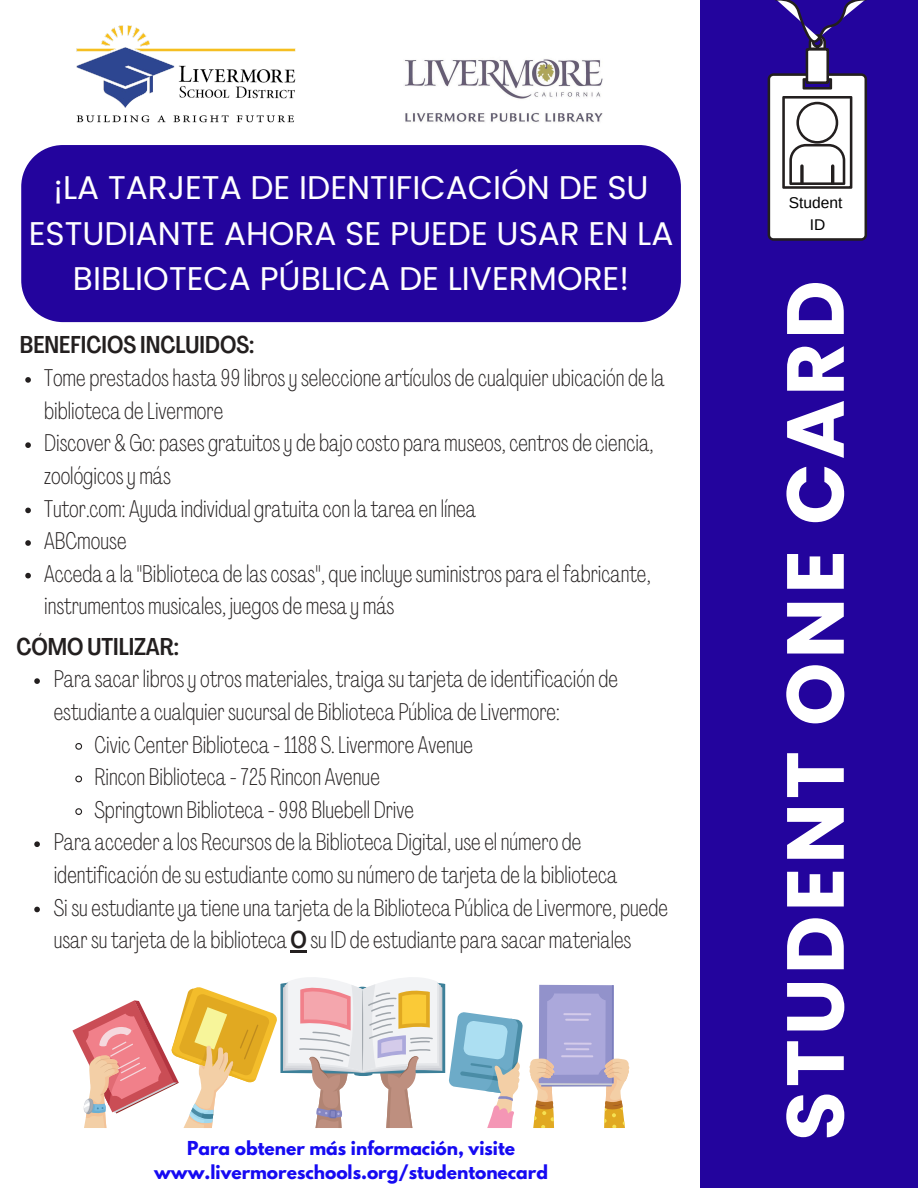
<style>
.page{position:relative;width:918px;height:1188px;background:#fff}
.page>*{position:absolute;margin:0;border:0;box-sizing:border-box;transform-origin:0 0}
.t1{font:700 80.85px "Poppins";letter-spacing:.05em;color:#fff}
.t2{font:32.7px/45.6px "Poppins";color:#fff;text-align:center}
.t3{font:100 24px/32.7px "Agrandir Tight";color:#231f1f}
.t4{font:500 24px "Agrandir Tight";color:#231f1f}
.t5{font:700 17.1px/23.7px "League Spartan";color:#160af2;text-align:center}
.t6{font:15.6px "Arimo";color:#000}
.s1{font-weight:500}
</style>
<div class="page">
<img style="left:404px;top:59px;width:199px;height:63px">
<img style="left:76px;top:25px;width:220px;height:98px">
<div style="left:21px;top:145px;width:660px;height:177px;background:#23049d"></div>
<div style="left:700px;top:0;width:218px;height:1188px;background:#23049d"></div>
<svg style="left:768px;top:0;width:99px;height:241px"></svg>
<svg style="left:529px;top:985px;width:100px;height:143px"></svg>
<svg style="left:72px;top:977px;width:451px;height:151px"></svg>
<svg style="left:34px;top:678px;width:6px;height:6px"></svg>
<svg style="left:75px;top:743px;width:8px;height:7px"></svg>
<svg style="left:75px;top:775px;width:8px;height:8px"></svg>
<svg style="left:75px;top:808px;width:8px;height:7px"></svg>
<svg style="left:34px;top:841px;width:6px;height:6px"></svg>
<svg style="left:34px;top:907px;width:6px;height:5px"></svg>
<svg style="left:291px;top:951px;width:16px;height:2px"></svg>
<svg style="left:25px;top:377px;width:6px;height:6px"></svg>
<svg style="left:25px;top:442px;width:6px;height:6px"></svg>
<svg style="left:25px;top:508px;width:6px;height:5px"></svg>
<svg style="left:25px;top:540px;width:6px;height:6px"></svg>
<svg style="left:25px;top:573px;width:6px;height:5px"></svg>
<p class="t2" style="left:29px;top:165px;width:646px">¡LA TARJETA DE IDENTIFICACIÓN DE SU<br>ESTUDIANTE AHORA SE PUEDE USAR EN LA<br>BIBLIOTECA PÚBLICA DE LIVERMORE!</p>
<p class="t4" style="left:20px;top:335px;width:236px">BENEFICIOS INCLUIDOS:</p>
<h3 class="t3" style="left:44px;top:364px;width:622px">Tome prestadoshasta 99 librosyseleccione artículos de cualquierubicación de la biblioteca de Livermore</h3>
<p class="t3" style="left:44px;top:429px;width:611px">Discover &amp; Go: pases gratuitosy de bajo costo para museos,centros de ciencia, zoológicosy más</p>
<p class="t3" style="left:44px;top:494px;width:433px">Tutor.com: Ayuda individual gratuita conla tarea enlínea</p>
<p class="t3" style="left:44px;top:527px;width:84px">ABCmouse</p>
<p class="t3" style="left:44px;top:559px;width:608px">Acceda a la "Biblioteca de lascosas", que incluye suministros para elfabricante, instrumentos musicales, juegos de mesa y más</p>
<h2 class="t4" style="left:16px;top:637px;width:164px">CÓMO UTILIZAR:</h2>
<p class="t3" style="left:54px;top:665px;width:566px">Para sacarlibrosy otros materiales,traiga sutarjeta de identificación de estudiante a cualquiersucursal de Biblioteca Pública de Livermore:</p>
<p class="t3" style="left:94px;top:730px;width:380px">Civic Center Biblioteca -1188 S.Livermore Avenue</p>
<h3 class="t3" style="left:94px;top:763px;width:287px">Rincon Biblioteca -725 Rincon Avenue</h3>
<p class="t3" style="left:94px;top:795px;width:321px">Springtown Biblioteca - 998 Bluebell Drive</p>
<p class="t3" style="left:54px;top:828px;width:565px">Para acceder a los Recursos de la Biblioteca Digital,use elnúmero de identificación de su estudiante como sunúmero de tarjeta de la biblioteca</p>
<p class="t3" style="left:54px;top:893px;width:616px">Sisu estudiante ya tiene una tarjeta de la Biblioteca Pública de Livermore, puede usarsutarjeta de la biblioteca<span class="s1">O</span>suID de estudiante para sacar materiales</p>
<p class="t5" style="left:154px;top:1139px;width:395px">Para obtener más información, visite www.livermoreschools.org/studentonecard</p>
<p class="t6" style="left:789px;top:194px;width:55px">Student</p>
<p class="t6" style="left:810px;top:215px;width:17px">ID</p>
<p class="t1" style="left:759px;top:1141px;width:862px;rotate:-90deg">STUDENT ONE CARD</p>
</div>
